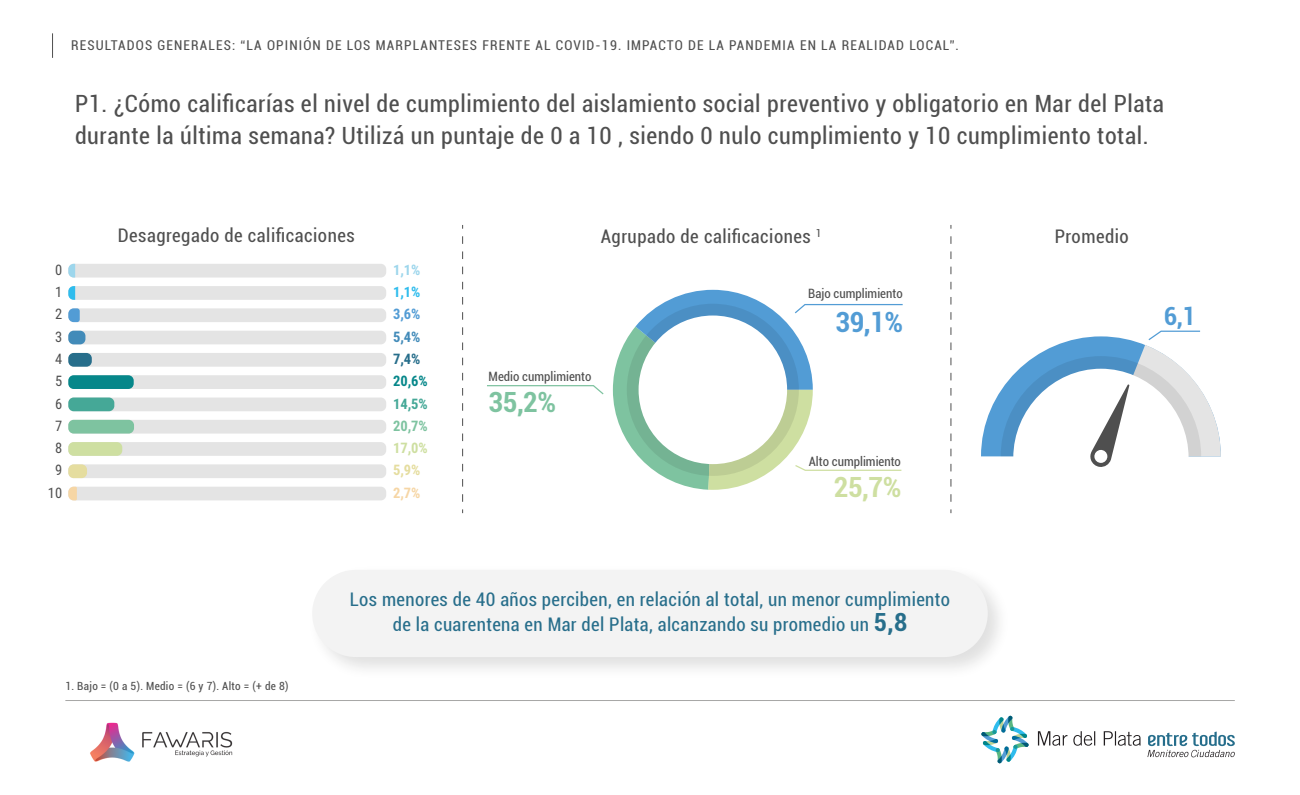
<style>
.page{position:relative;width:1300px;height:795px;background:#fff}
.page>*{position:absolute;margin:0;border:0;box-sizing:border-box;transform-origin:0 0}
.t1{font:700 condensed 27.88px "Roboto";color:#529cd5}
.t2{font:700 condensed 27.88px "Roboto";color:#cedfa1}
.t3{font:700 condensed 27.88px "Roboto";color:#7ec3a0}
.t4{font:700 condensed 25px "Roboto";color:#529cd5}
.t5{font:condensed 23.75px/32.5px "Roboto";letter-spacing:.025em;color:#4f4f4f}
.t6{font:condensed 18.75px/25px "Roboto";letter-spacing:.02em;color:#276e8b;text-align:center}
.t7{font:condensed 18.75px "Roboto";letter-spacing:.025em;color:#4f4f4f}
.t8{font:14.5px "Roboto Condensed";color:#4f4f4f}
.t9{font:700 14.5px "Roboto Condensed";color:#06878a}
.t10{font:700 14.5px "Roboto Condensed";color:#45a897}
.t11{font:700 14.5px "Roboto Condensed";color:#7ec3a0}
.t12{font:700 14.5px "Roboto Condensed";color:#cedfa1}
.t13{font:700 14.5px "Roboto Condensed";color:#9dd6ec}
.t14{font:700 14.5px "Roboto Condensed";color:#2fbced}
.t15{font:700 14.5px "Roboto Condensed";color:#529cd5}
.t16{font:700 14.5px "Roboto Condensed";color:#428bb9}
.t17{font:700 14.5px "Roboto Condensed";color:#276e8b}
.t18{font:700 14.5px "Roboto Condensed";color:#e5dd9f}
.t19{font:700 14.5px "Roboto Condensed";color:#f6d6a5}
.t20{font:condensed 13.5px "Roboto";letter-spacing:.085em;color:#4f4f4f}
.t21{font:condensed 12.88px "Roboto";color:#4f4f4f}
.t22{font:condensed 11.25px "Roboto";letter-spacing:.025em;color:#4f4f4f}
.s1{font-weight:700;font-size:25px}
</style>
<div class="page">
<svg style="left:52px;top:33px;width:1px;height:25px"></svg>
<div style="left:68px;top:264px;width:318px;height:13px;background:#e4e4e4;border-radius:5px"></div>
<svg style="left:68px;top:264px;width:7px;height:13px"></svg>
<div style="left:68px;top:286px;width:318px;height:14px;background:#e4e4e4;border-radius:5px"></div>
<svg style="left:68px;top:286px;width:7px;height:14px"></svg>
<div style="left:68px;top:308px;width:318px;height:14px;background:#e4e4e4;border-radius:5px"></div>
<svg style="left:68px;top:308px;width:12px;height:14px"></svg>
<div style="left:68px;top:330px;width:318px;height:14px;background:#e4e4e4;border-radius:5px"></div>
<div style="left:68px;top:330px;width:17px;height:14px;background:#428bb9;border-radius:5px"></div>
<div style="left:68px;top:353px;width:318px;height:13px;background:#e4e4e4;border-radius:5px"></div>
<div style="left:68px;top:353px;width:24px;height:13px;background:#276e8b;border-radius:5px"></div>
<div style="left:68px;top:375px;width:318px;height:14px;background:#e4e4e4;border-radius:5px"></div>
<div style="left:68px;top:375px;width:66px;height:14px;background:#06878a;border-radius:5px"></div>
<div style="left:68px;top:397px;width:318px;height:14px;background:#e4e4e4;border-radius:5px"></div>
<div style="left:68px;top:397px;width:46px;height:14px;background:#45a897;border-radius:5px"></div>
<div style="left:68px;top:419px;width:318px;height:14px;background:#e4e4e4;border-radius:5px"></div>
<div style="left:68px;top:419px;width:66px;height:14px;background:#7ec3a0;border-radius:5px"></div>
<div style="left:68px;top:442px;width:318px;height:13px;background:#e4e4e4;border-radius:5px"></div>
<div style="left:68px;top:442px;width:54px;height:13px;background:#cedfa1;border-radius:5px"></div>
<div style="left:68px;top:464px;width:318px;height:14px;background:#e4e4e4;border-radius:5px"></div>
<div style="left:68px;top:464px;width:19px;height:14px;background:#e5dd9f;border-radius:5px"></div>
<div style="left:68px;top:486px;width:318px;height:14px;background:#e4e4e4;border-radius:5px"></div>
<svg style="left:68px;top:486px;width:9px;height:14px"></svg>
<svg style="left:981px;top:330px;width:239px;height:137px"></svg>
<svg style="left:613px;top:290px;width:290px;height:199px"></svg>
<svg style="left:487px;top:385px;width:117px;height:10px"></svg>
<svg style="left:950px;top:236px;width:1px;height:277px"></svg>
<svg style="left:462px;top:236px;width:1px;height:277px"></svg>
<div style="left:312px;top:569px;width:675px;height:87px;background:#f3f3f3;border-radius:44px"></div>
<svg style="left:981px;top:715px;width:47px;height:48px"></svg>
<svg style="left:1037px;top:731px;width:103px;height:14px"></svg>
<svg style="left:1147px;top:731px;width:87px;height:26px"></svg>
<hr style="left:65px;top:700px;width:1169px;height:1px;background:#a7a7a6">
<img style="left:90px;top:722px;width:143px;height:40px">
<p class="t20" style="left:71px;top:36px;width:889px">RESULTADOS GENERALES: “LA OPINIÓN DE LOS MARPLANTESES FRENTE AL COVID-19. IMPACTO DE LA PANDEMIA EN LA REALIDAD LOCAL”.</p>
<p class="t5" style="left:75px;top:86px;width:1090px">P1. ¿Cómo calificarías el nivel de cumplimiento del aislamiento social preventivo y obligatorio en Mar del Plata durante la última semana? Utilizá un puntaje de 0 a 10 , siendo 0 nulo cumplimiento y 10 cumplimiento total.</p>
<p class="t7" style="left:118px;top:222px;width:238px">Desagregado de calificaciones</p>
<p class="t7" style="left:1054px;top:223px;width:76px">Promedio</p>
<p class="t7" style="left:601px;top:223px;width:222px">Agrupado de calificaciones <sup>1</sup></p>
<p class="t8" style="left:55px;top:259px;width:9px">0</p>
<p class="t13" style="left:393px;top:259px;width:29px">1,1%</p>
<p class="t8" style="left:55px;top:282px;width:9px">1</p>
<p class="t14" style="left:393px;top:282px;width:29px">1,1%</p>
<p class="t8" style="left:55px;top:304px;width:9px">2</p>
<p class="t15" style="left:393px;top:304px;width:29px">3,6%</p>
<p class="t8" style="left:55px;top:326px;width:9px">3</p>
<p class="t16" style="left:393px;top:326px;width:29px">5,4%</p>
<p class="t8" style="left:55px;top:348px;width:9px">4</p>
<p class="t17" style="left:393px;top:348px;width:29px">7,4%</p>
<p class="t8" style="left:55px;top:371px;width:9px">5</p>
<p class="t9" style="left:393px;top:371px;width:36px">20,6%</p>
<p class="t8" style="left:55px;top:393px;width:9px">6</p>
<p class="t10" style="left:393px;top:393px;width:36px">14,5%</p>
<p class="t8" style="left:55px;top:415px;width:9px">7</p>
<p class="t11" style="left:393px;top:415px;width:36px">20,7%</p>
<p class="t8" style="left:55px;top:437px;width:9px">8</p>
<p class="t12" style="left:393px;top:437px;width:36px">17,0%</p>
<p class="t8" style="left:55px;top:460px;width:9px">9</p>
<p class="t18" style="left:393px;top:460px;width:29px">5,9%</p>
<p class="t8" style="left:48px;top:482px;width:16px">10</p>
<p class="t19" style="left:393px;top:482px;width:29px">2,7%</p>
<p class="t21" style="left:488px;top:367px;width:104px">Medio cumplimiento</p>
<p class="t3" style="left:488px;top:382px;width:69px">35,2%</p>
<p class="t21" style="left:808px;top:284px;width:96px">Bajo cumplimiento</p>
<p class="t1" style="left:835px;top:302px;width:69px">39,1%</p>
<p class="t4" style="left:1164px;top:298px;width:33px">6,1</p>
<p class="t21" style="left:808px;top:452px;width:94px">Alto cumplimiento</p>
<p class="t2" style="left:833px;top:467px;width:69px">25,7%</p>
<p class="t22" style="left:65px;top:678px;width:225px">1. Bajo = (0 a 5). Medio = (6 y 7). Alto = (+ de 8)</p>
<p class="t6" style="left:350px;top:586px;width:601px">Los menores de 40 años perciben, en relación al total, un menor cumplimiento de la cuarentena en Mar del Plata, alcanzando su promedio un <span class="s1">5,8</span></p>
</div>
